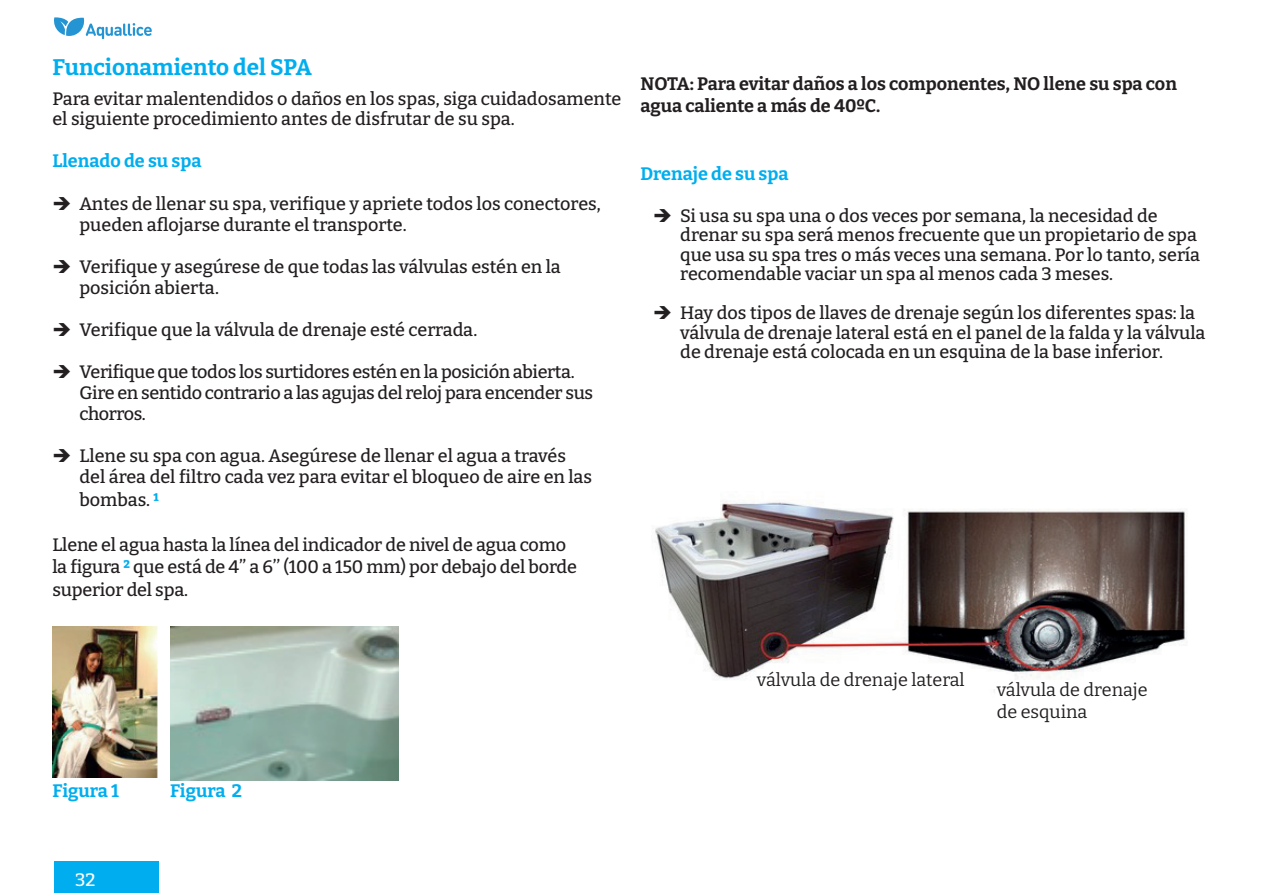
<style>
.page{position:relative;width:1263px;height:893px;background:#fff}
.page>*{position:absolute;margin:0;border:0;box-sizing:border-box;transform-origin:0 0}
.t1{font:700 22.5px "Bitter";color:#00aeef}
.t2{font:500 18px/19.5px "Bitter";color:#231f20}
.t3{font:500 18px/21px "Bitter";letter-spacing:-.02em;color:#231f20}
.t4{font:700 18px/22.5px "Bitter";color:#231f20}
.t5{font:18px/21.6px "Bitter";color:#231f20}
.t6{font:700 18px "Bitter";color:#00aeef}
.t7{font:500 18px "Bitter";color:#fff}
.s1{font-weight:700;color:#00aeef}
</style>
<div class="page">
<svg style="left:54px;top:17px;width:98px;height:22px"></svg>
<div style="left:54px;top:861px;width:105px;height:32px;background:#00aeef"></div>
<img style="left:52px;top:626px;width:105px;height:152px">
<img style="left:170px;top:626px;width:228px;height:155px">
<img style="left:652px;top:501px;width:535px;height:191px">
<div style="left:757px;top:669px;width:228px;height:42px;background:#fff"></div>
<div style="left:997px;top:680px;width:202px;height:51px;background:#fff"></div>
<p class="t1" style="left:52px;top:54px;width:261px">Funcionamiento del SPA</p>
<p class="t2" style="left:52px;top:90px;width:570px">Para evitar malentendidos o daños en los spas, siga cuidadosamente el siguiente procedimiento antes de disfrutar de su spa.</p>
<p class="t6" style="left:52px;top:149px;width:150px">Llenado de su spa</p>
<p class="t2" style="left:79px;top:193px;width:523px;line-height:21px">Antes de llenar su spa, verifique y apriete todos los conectores, pueden aflojarse durante el transporte.</p>
<p class="t2" style="left:79px;top:256px;width:483px;line-height:21px">Verifique y asegúrese de que todas las válvulas estén en la posición abierta.</p>
<p class="t2" style="left:79px;top:320px;width:399px">Verifique que la válvula de drenaje esté cerrada.</p>
<p class="t3" style="left:79px;top:361px;width:515px">Verifique que todos los surtidores estén en la posición abierta.<br>Gire en sentido contrario a las agujas del reloj para encender sus chorros.</p>
<p class="t2" style="left:79px;top:444px;width:514px;line-height:21.8px">Llene su spa con agua. Asegúrese de llenar el agua a través del área del filtro cada vez para evitar el bloqueo de aire en las bombas. <span class="s1">1</span></p>
<p class="t2" style="left:52px;top:534px;width:526px;line-height:22.5px">Llene el agua hasta la línea del indicador de nivel de agua como la figura <span class="s1">2</span> que está de 4’’ a 6’’ (100 a 150 mm) por debajo del borde superior del spa.</p>
<p class="t4" style="left:640px;top:72px;width:538px">NOTA: Para evitar daños a los componentes, NO llene su spa con agua caliente a más de 40ºC.</p>
<p class="t6" style="left:640px;top:162px;width:150px">Drenaje de su spa</p>
<p class="t2" style="left:680px;top:206px;width:521px">Si usa su spa una o dos veces por semana, la necesidad de drenar su spa será menos frecuente que un propietario de spa que usa su spa tres o más veces una semana. Por lo tanto, sería recomendable vaciar un spa al menos cada 3 meses.</p>
<p class="t2" style="left:680px;top:303px;width:527px">Hay dos tipos de llaves de drenaje según los diferentes spas: la válvula de drenaje lateral está en el panel de la falda y la válvula de drenaje está colocada en un esquina de la base inferior.</p>
<p class="t6" style="left:52px;top:780px;width:68px">Figura 1</p>
<p class="t6" style="left:170px;top:780px;width:73px">Figura 2</p>
<p class="t7" style="left:75px;top:870px;width:22px">32</p>
<p class="t5" style="left:757px;top:669px;width:209px">válvula de drenaje lateral</p>
<p class="t5" style="left:997px;top:679px;width:152px">válvula de drenaje de esquina</p>
</div>
